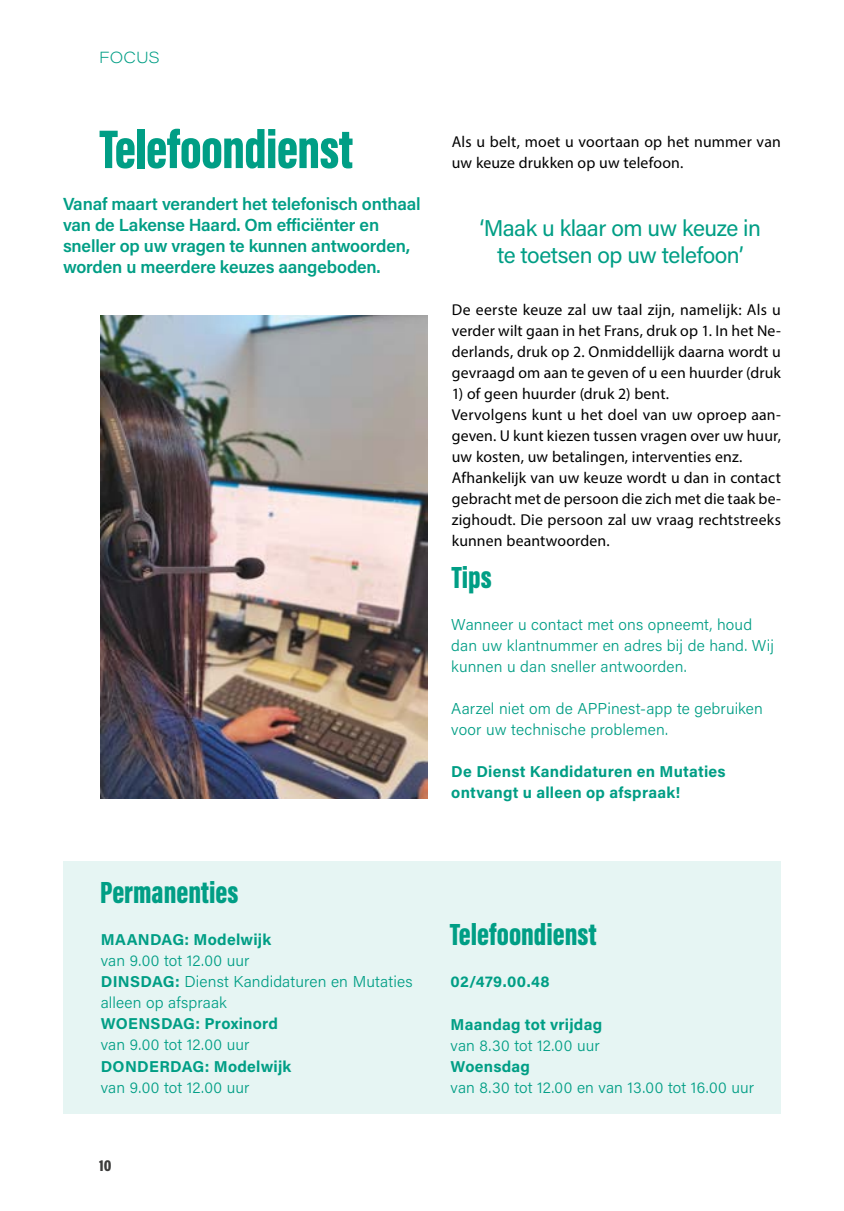
<style>
.page{position:relative;width:844px;height:1211px;background:#fff}
.page>*{position:absolute;margin:0;border:0;box-sizing:border-box;transform-origin:0 0}
.t1{font:900 56px "Acumin Pro Extra Cond";letter-spacing:-.01em;color:#009e85}
.t2{font:900 31.5px "Acumin Pro Extra Cond";color:#009e85}
.t3{font:22.75px/27.3px "Acumin Pro";letter-spacing:-.02em;color:#009e85;text-align:center}
.t4{font:600 17.5px/21px "Acumin Pro";letter-spacing:-.01em;color:#009e85}
.t5{font:15.75px/21px "Myriad Pro";letter-spacing:.01em;color:#000}
.t6{font:300 15.75px/21px "Acumin Pro";letter-spacing:.01em;color:#009e85}
.t7{font:700 15.75px/21px "Acumin Pro";letter-spacing:.015em;color:#009e85}
.t8{font:200 15.75px "Acumin Pro Wide";color:#009e85}
.t9{font:900 15.75px "Acumin Pro Cond";color:#3c3c3b}
.s1{font-weight:700}
</style>
<div class="page">
<div style="left:63px;top:861px;width:717px;height:252px;background:#e6f5f3"></div>
<img style="left:100px;top:315px;width:327px;height:483px">
<p class="t8" style="left:99px;top:46px;width:62px">FOCUS</p>
<h1 class="t1" style="left:99px;top:115px;width:255px">Telefoondienst</h1>
<p class="t4" style="left:63px;top:193px;width:359px">Vanaf maart verandert het telefonisch onthaal van de Lakense Haard. Om efficiënter en sneller op uw vragen te kunnen antwoorden, worden u meerdere keuzes aangeboden.</p>
<p class="t5" style="left:451px;top:131px;width:330px">Als u belt, moet u voortaan op het nummer van uw keuze drukken op uw telefoon.</p>
<h3 class="t3" style="left:479px;top:213px;width:282px">‘Maak u klaar om uw keuze in te toetsen op uw telefoon’</h3>
<p class="t5" style="left:451px;top:299px;width:330px;text-align:justify">De eerste keuze zal uw taal zijn, namelijk: Als u verder wilt gaan in het Frans, druk op 1. In het Ne&shy;derlands, druk op 2. Onmiddellijk daarna wordt u gevraagd om aan te geven of u een huurder (druk</p>
<p class="t5" style="left:451px;top:383px;width:330px">1) of geen huurder (druk 2) bent.<br>Vervolgens kunt u het doel van uw oproep aan&shy;geven. U kunt kiezen tussen vragen over uw huur, uw kosten, uw betalingen, interventies enz.<br>Afhankelijk van uw keuze wordt u dan in contact gebracht met de persoon die zich met die taak be&shy;zighoudt. Die persoon zal uw vraag rechtstreeks kunnen beantwoorden.</p>
<h2 class="t2" style="left:451px;top:558px;width:42px">Tips</h2>
<p class="t6" style="left:451px;top:613px;width:324px">Wanneer u contact met ons opneemt, houd dan uw klantnummer en adres bij de hand. Wij kunnen u dan sneller antwoorden.</p>
<p class="t6" style="left:451px;top:697px;width:313px">Aarzel niet om de APPinest-app te gebruiken voor uw technische problemen.</p>
<p class="t7" style="left:451px;top:760px;width:276px">De Dienst Kandidaturen en Mutaties ontvangt u alleen op afspraak!</p>
<h2 class="t2" style="left:100px;top:873px;width:140px">Permanenties</h2>
<p class="t7" style="left:101px;top:928px;width:172px">MAANDAG: Modelwijk</p>
<p class="t6" style="left:101px;top:949px;width:313px">van 9.00 tot 12.00 uur<br><span class="s1">DINSDAG:</span> Dienst Kandidaturen en Mutaties alleen op afspraak</p>
<p class="t7" style="left:101px;top:1012px;width:179px">WOENSDAG: Proxinord</p>
<p class="t6" style="left:101px;top:1033px;width:150px">van 9.00 tot 12.00 uur</p>
<p class="t7" style="left:101px;top:1054px;width:192px">DONDERDAG: Modelwijk</p>
<p class="t6" style="left:101px;top:1075px;width:150px">van 9.00 tot 12.00 uur</p>
<p class="t9" style="left:99px;top:1155px;width:14px">10</p>
<h2 class="t2" style="left:449px;top:915px;width:148px">Telefoondienst</h2>
<p class="t7" style="left:450px;top:970px;width:101px">02/479.00.48</p>
<p class="t7" style="left:450px;top:1012px;width:153px">Maandag tot vrijdag</p>
<p class="t6" style="left:450px;top:1033px;width:150px">van 8.30 tot 12.00 uur</p>
<p class="t7" style="left:450px;top:1054px;width:81px">Woensdag</p>
<p class="t6" style="left:450px;top:1075px;width:305px">van 8.30 tot 12.00 en van 13.00 tot 16.00 uur</p>
</div>
